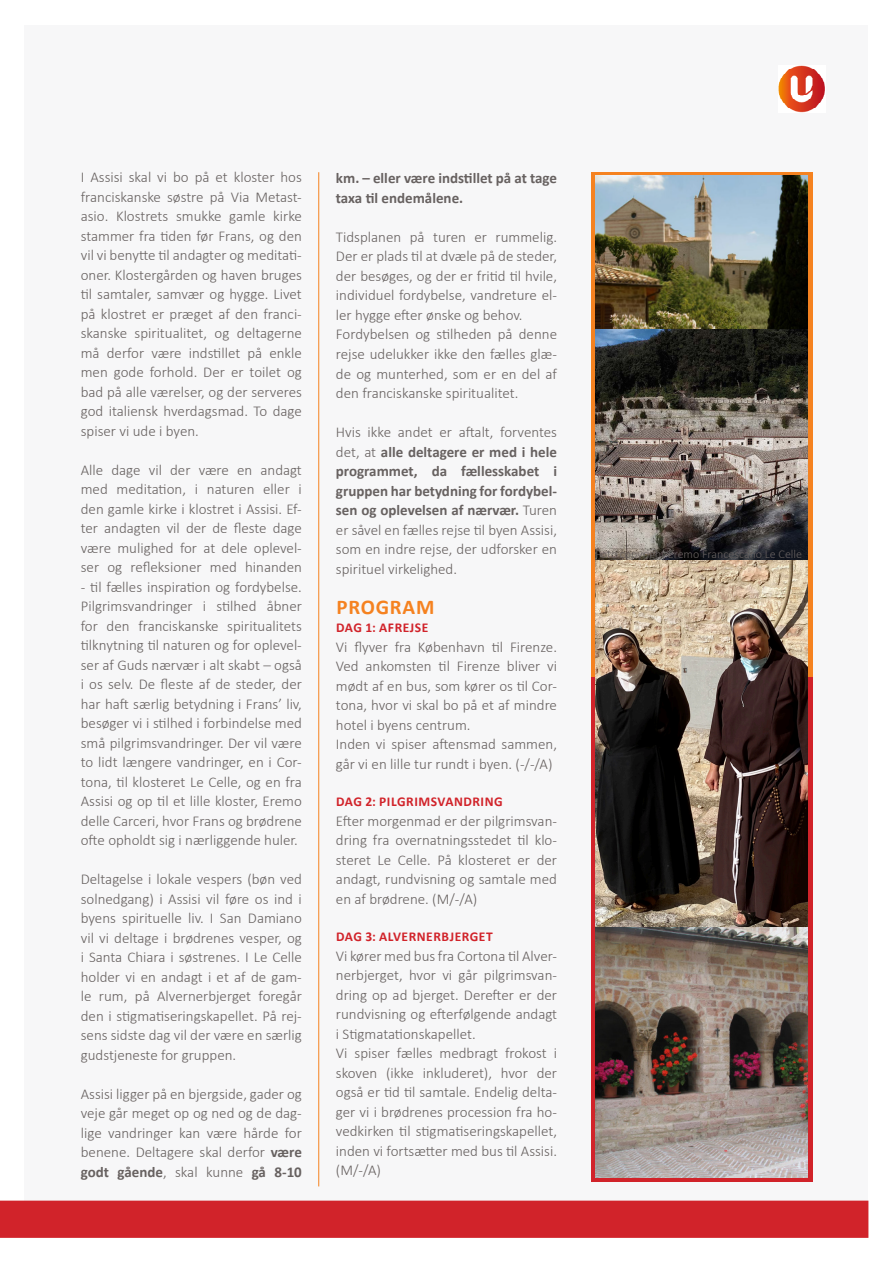
<style>
.page{position:relative;width:893px;height:1263px;background:#fff}
.page>*{position:absolute;margin:0;border:0;box-sizing:border-box;transform-origin:0 0}
.t1{font:700 21px "Calibri";letter-spacing:.04em;color:#f58220}
.Brødtekst{font:300 15px/19.5px "Calibri";color:#676160;text-align:justify}
.Brødtekst-2{font:700 15px/19.5px "Calibri";color:#676160}
.Brødtekst-3{font:700 13.5px "Calibri";letter-spacing:.04em;color:#d1232a}
.Om_rejselederne{font:300 12px "Calibri";color:#676160}
.s1{font-weight:700}
</style>
<div class="page">
<div style="left:25px;top:25px;width:843px;height:1213px;background:#f7f7f8"></div>
<img style="left:778px;top:66px;width:47px;height:46px">
<hr style="left:318px;top:172px;width:1px;height:1014px;background:#f58220">
<svg style="left:591px;top:172px;width:221px;height:505px;fill:#f58220"></svg>
<svg style="left:591px;top:677px;width:221px;height:505px;fill:#d1232a"></svg>
<div style="left:0;top:1200px;width:868px;height:38px;background:#d1232a"></div>
<img style="left:596px;top:328px;width:211px;height:231px">
<img style="left:596px;top:561px;width:211px;height:366px">
<img style="left:596px;top:176px;width:211px;height:152px">
<img style="left:596px;top:927px;width:211px;height:250px">
<p class="Brødtekst" style="left:81px;top:167px;width:223px">I Assisi skal vi bo på et kloster hos franciskanske søstre på Via Metast&shy;asio. Klostrets smukke gamle kirke stammer fra tiden før Frans, og den vil vi benytte til andagter og meditati&shy;oner. Klostergården og haven bruges til samtaler, samvær og hygge. Livet på klostret er præget af den franci&shy;skanske spiritualitet, og deltagerne må derfor være indstillet på enkle men gode forhold. Der er toilet og bad på alle værelser, og der serveres god italiensk hverdagsmad. To dage spiser vi ude i byen.</p>
<p class="Brødtekst" style="left:81px;top:460px;width:223px">Alle dage vil der være en andagt med meditation, i naturen eller i den gamle kirke i klostret i Assisi. Ef&shy;ter andagten vil der de fleste dage være mulighed for at dele oplevel&shy;ser og refleksioner med hinanden</p>
<p class="Brødtekst" style="left:81px;top:577px;width:223px">- til fælles inspiration og fordybelse.<br>Pilgrimsvandringer i stilhed åbner for den franciskanske spiritualitets tilknytning til naturen og for oplevel&shy;ser af Guds nærvær i alt skabt – også i os selv. De fleste af de steder, der har haft særlig betydning i Frans’ liv, besøger vi i stilhed i forbindelse med små pilgrimsvandringer. Der vil være to lidt længere vandringer, en i Cor&shy;tona, til klosteret Le Celle, og en fra Assisi og op til et lille kloster, Eremo delle Carceri, hvor Frans og brødrene ofte opholdt sig i nærliggende huler.</p>
<p class="Brødtekst" style="left:81px;top:869px;width:223px">Deltagelse i lokale vespers (bøn ved solnedgang) i Assisi vil føre os ind i byens spirituelle liv. I San Damiano vil vi deltage i brødrenes vesper, og i Santa Chiara i søstrenes. I Le Celle holder vi en andagt i et af de gam&shy;le rum, på Alvernerbjerget foregår den i stigmatiseringskapellet. På rej&shy;sens sidste dag vil der være en særlig gudstjeneste for gruppen.</p>
<p class="Brødtekst" style="left:81px;top:1084px;width:223px">Assisi ligger på en bjergside, gader og veje går meget op og ned og de dag&shy;lige vandringer kan være hårde for benene. Deltagere skal derfor <span class="s1">være godt gående</span>, skal kunne <span class="s1">gå 8-10</span></p>
<p class="Brødtekst-2" style="left:336px;top:169px;width:223px">km. – eller være indstillet på at tage taxa til endemålene.</p>
<p class="Brødtekst" style="left:336px;top:227px;width:223px">Tidsplanen på turen er rummelig.<br>Der er plads til at dvæle på de steder, der besøges, og der er fritid til hvile, individuel fordybelse, vandreture el&shy;ler hygge efter ønske og behov.</p>
<p class="Brødtekst" style="left:336px;top:325px;width:223px">Fordybelsen og stilheden på denne rejse udelukker ikke den fælles glæ&shy;de og munterhed, som er en del af den franciskanske spiritualitet.</p>
<p class="Brødtekst" style="left:336px;top:422px;width:223px">Hvis ikke andet er aftalt, forventes det, at <span class="s1">alle deltagere er med i hele programmet, da fællesskabet i gruppen har betydning for fordybel&shy;sen og oplevelsen af nærvær.</span> Turen er såvel en fælles rejse til byen Assisi, som en indre rejse, der udforsker en spirituel virkelighed.</p>
<p class="t1" style="left:336px;top:592px;width:100px">PROGRAM</p>
<p class="Brødtekst-3" style="left:336px;top:618px;width:94px">DAG 1: AFREJSE</p>
<p class="Brødtekst" style="left:336px;top:637px;width:223px">Vi flyver fra København til Firenze.<br>Ved ankomsten til Firenze bliver vi mødt af en bus, som kører os til Cor&shy;tona, hvor vi skal bo på et af mindre hotel i byens centrum.</p>
<p class="Brødtekst" style="left:336px;top:734px;width:223px">Inden vi spiser aftensmad sammen, går vi en lille tur rundt i byen. (-/-/A)</p>
<p class="Brødtekst-3" style="left:336px;top:792px;width:168px">DAG 2: PILGRIMSVANDRING</p>
<p class="Brødtekst" style="left:336px;top:811px;width:223px">Efter morgenmad er der pilgrimsvan&shy;dring fra overnatningsstedet til klo&shy;steret Le Celle. På klosteret er der andagt, rundvisning og samtale med en af brødrene. (M/-/A)</p>
<p class="Brødtekst-3" style="left:336px;top:927px;width:158px">DAG 3: ALVERNERBJERGET</p>
<p class="Brødtekst" style="left:336px;top:946px;width:223px">Vi kører med bus fra Cortona til Alver&shy;nerbjerget, hvor vi går pilgrimsvan&shy;dring op ad bjerget. Derefter er der rundvisning og efterfølgende andagt i Stigmatationskapellet.</p>
<p class="Brødtekst" style="left:336px;top:1043px;width:223px">Vi spiser fælles medbragt frokost i skoven (ikke inkluderet), hvor der også er tid til samtale. Endelig delta&shy;ger vi i brødrenes procession fra ho&shy;vedkirken til stigmatiseringskapellet, inden vi fortsætter med bus til Assisi. (M/-/A)</p>
<p class="Om_rejselederne" style="left:596px;top:546px;width:208px">Foto copyright Eremo Francescano Le Celle</p>
</div>
